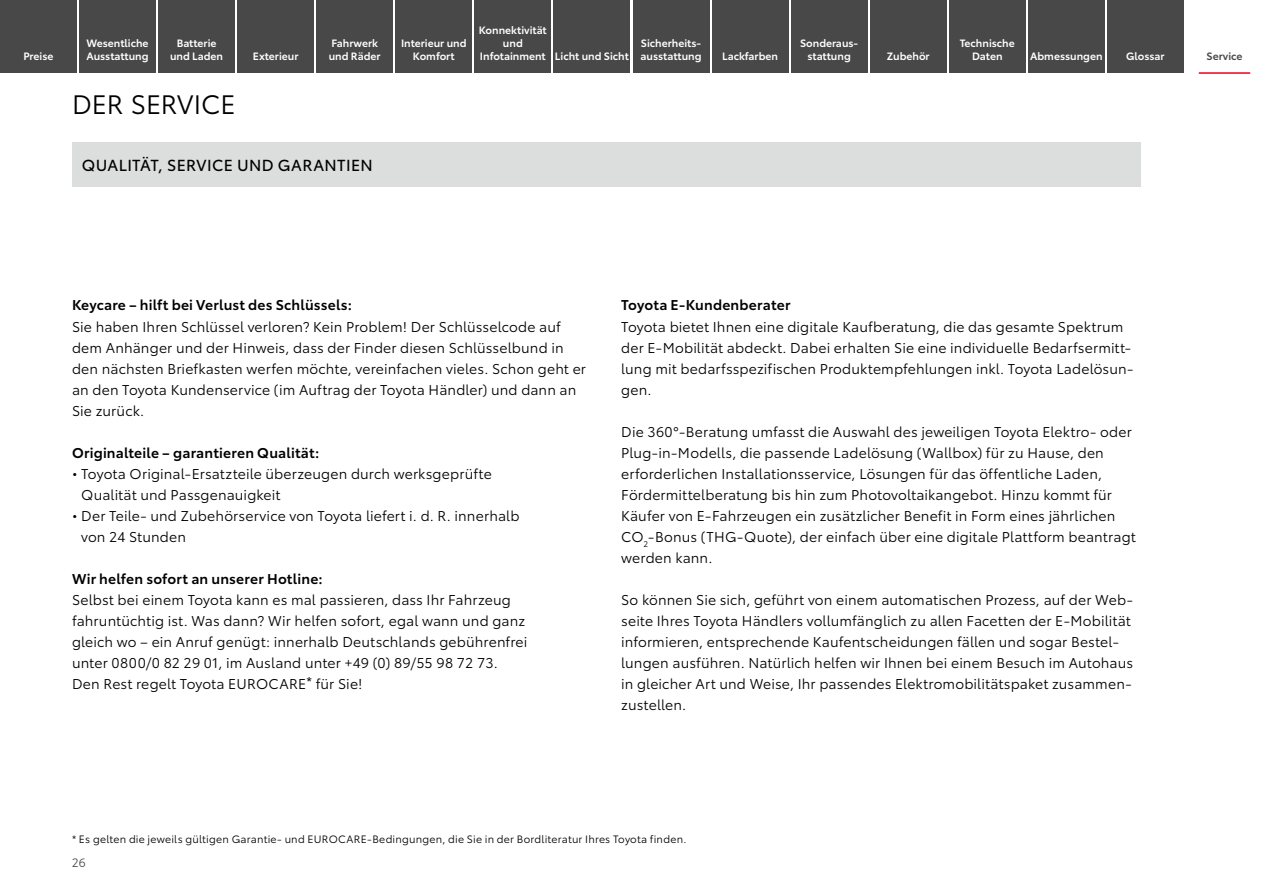
<style>
.page{position:relative;width:1263px;height:893px;background:#fff}
.page>*{position:absolute;margin:0;border:0;box-sizing:border-box;transform-origin:0 0}
.t1{font:26.25px "Toyota Type";letter-spacing:-.005em;color:#000}
.t2{font:15.75px "Toyota Type";letter-spacing:.025em;color:#000}
.t3{font:14.1px/21px "Toyota Type";letter-spacing:.01em;color:#000}
.t4{font:600 14.1px "Toyota Type";letter-spacing:.015em;color:#000}
.t5{font:12px "Toyota Type";color:#474847}
.t6{font:600 10.5px/12.6px "Toyota Type";color:#fff;text-align:center}
.t7{font:10.5px "Toyota Type";letter-spacing:.02em;color:#000}
.t8{font:600 10.5px "Toyota Type";color:#474847}
</style>
<div class="page">
<div style="left:72px;top:142px;width:1069px;height:45px;background:#dcdede"></div>
<div style="left:0;top:0;width:77px;height:72px;background:#474847"></div>
<div style="left:79px;top:0;width:77px;height:72px;background:#474847"></div>
<div style="left:237px;top:0;width:77px;height:72px;background:#474847"></div>
<div style="left:158px;top:0;width:77px;height:72px;background:#474847"></div>
<div style="left:316px;top:0;width:77px;height:72px;background:#474847"></div>
<div style="left:395px;top:0;width:77px;height:72px;background:#474847"></div>
<div style="left:474px;top:0;width:77px;height:72px;background:#474847"></div>
<div style="left:553px;top:0;width:77px;height:72px;background:#474847"></div>
<div style="left:632px;top:0;width:77px;height:72px;background:#474847"></div>
<div style="left:712px;top:0;width:76px;height:72px;background:#474847"></div>
<div style="left:791px;top:0;width:77px;height:72px;background:#474847"></div>
<div style="left:870px;top:0;width:77px;height:72px;background:#474847"></div>
<div style="left:949px;top:0;width:77px;height:72px;background:#474847"></div>
<div style="left:1028px;top:0;width:77px;height:72px;background:#474847"></div>
<hr style="left:1199px;top:72px;width:51px;height:2px;background:#e7001d">
<div style="left:1107px;top:0;width:77px;height:72px;background:#474847"></div>
<p class="t6" style="left:23px;top:49px;width:32px">Preise</p>
<p class="t6" style="left:86px;top:36px;width:64px;text-align:left">Wesentliche<br>Ausstattung</p>
<p class="t6" style="left:170px;top:36px;width:55px">Batterie und Laden</p>
<p class="t6" style="left:329px;top:36px;width:53px;text-align:left">Fahrwerk und Räder</p>
<p class="t6" style="left:401px;top:36px;width:67px">Interieur und<br>Komfort</p>
<p class="t6" style="left:253px;top:49px;width:47px">Exterieur</p>
<h1 class="t1" style="left:72px;top:86px;width:165px">DER SERVICE</h1>
<p class="t6" style="left:479px;top:23px;width:69px">Konnektivität</p>
<p class="t6" style="left:503px;top:36px;width:21px">und</p>
<p class="t6" style="left:480px;top:49px;width:150px">Infotainment Licht und Sicht</p>
<p class="t6" style="left:640px;top:36px;width:63px;text-align:left">Sicherheits&shy;ausstattung</p>
<p class="t2" style="left:82px;top:153px;width:292px">QUALITÄT, SERVICE UND GARANTIEN</p>
<p class="t6" style="left:722px;top:49px;width:57px">Lackfarben</p>
<p class="t6" style="left:800px;top:36px;width:59px">Sonderaus&shy;stattung</p>
<p class="t6" style="left:887px;top:49px;width:44px">Zubehör</p>
<p class="t6" style="left:960px;top:36px;width:56px">Technische<br>Daten</p>
<p class="t6" style="left:1030px;top:49px;width:74px">Abmessungen</p>
<p class="t6" style="left:1126px;top:49px;width:40px">Glossar</p>
<p class="t8" style="left:1206px;top:48px;width:37px">Service</p>
<p class="t4" style="left:72px;top:295px;width:281px">Keycare – hilft bei Verlust des Schlüssels:</p>
<p class="t3" style="left:72px;top:315px;width:515px">Sie haben Ihren Schlüssel verloren? Kein Problem! Der Schlüsselcode auf dem Anhänger und der Hinweis, dass der Finder diesen Schlüsselbund in den nächsten Briefkasten werfen möchte, vereinfachen vieles. Schon geht er an den Toyota Kundenservice (im Auftrag der Toyota Händler) und dann an Sie zurück.</p>
<p class="t4" style="left:72px;top:442px;width:249px">Originalteile – garantieren Qualität:</p>
<p class="t3" style="left:81px;top:462px;width:412px;text-indent:-9px">• Toyota Original-Ersatzteile überzeugen durch werksgeprüfte<br>Qualität und Passgenauigkeit</p>
<p class="t3" style="left:81px;top:504px;width:440px;text-indent:-9px">• Der Teile- und Zubehörservice von Toyota liefert i. d. R. innerhalb von 24 Stunden</p>
<p class="t4" style="left:72px;top:568px;width:252px">Wir helfen sofort an unserer Hotline:</p>
<p class="t3" style="left:72px;top:588px;width:457px">Selbst bei einem Toyota kann es mal passieren, dass Ihr Fahrzeug fahruntüchtig ist. Was dann? Wir helfen sofort, egal wann und ganz gleich wo – ein Anruf genügt: innerhalb Deutschlands gebührenfrei unter 0800/0 82 29 01, im Ausland unter +49 (0) 89/55 98 72 73.<br>Den Rest regelt Toyota EUROCARE* für Sie!</p>
<p class="t4" style="left:621px;top:295px;width:171px">Toyota E-Kundenberater</p>
<p class="t3" style="left:621px;top:315px;width:514px">Toyota bietet Ihnen eine digitale Kaufberatung, die das gesamte Spektrum der E-Mobilität abdeckt. Dabei erhalten Sie eine individuelle Bedarfsermitt&shy;lung mit bedarfsspezifischen Produktempfehlungen inkl. Toyota Ladelösun&shy;gen.</p>
<p class="t3" style="left:621px;top:420px;width:516px">Die 360°-Beratung umfasst die Auswahl des jeweiligen Toyota Elektro- oder Plug-in-Modells, die passende Ladelösung (Wallbox) für zu Hause, den erforderlichen Installationsservice, Lösungen für das öffentliche Laden, Fördermittelberatung bis hin zum Photovoltaikangebot. Hinzu kommt für Käufer von E-Fahrzeugen ein zusätzlicher Benefit in Form eines jährlichen CO<sub>2</sub>-Bonus (THG-Quote), der einfach über eine digitale Plattform beantragt werden kann.</p>
<p class="t3" style="left:621px;top:588px;width:513px">So können Sie sich, geführt von einem automatischen Prozess, auf der Web&shy;seite Ihres Toyota Händlers vollumfänglich zu allen Facetten der E-Mobilität informieren, entsprechende Kaufentscheidungen fällen und sogar Bestel&shy;lungen ausführen. Natürlich helfen wir Ihnen bei einem Besuch im Autohaus in gleicher Art und Weise, Ihr passendes Elektromobilitätspaket zusammen&shy;zustellen.</p>
<p class="t7" style="left:72px;top:832px;width:616px">* Es gelten die jeweils gültigen Garantie- und EUROCARE-Bedingungen, die Sie in der Bordliteratur Ihres Toyota finden.</p>
<p class="t5" style="left:72px;top:854px;width:15px">26</p>
</div>
